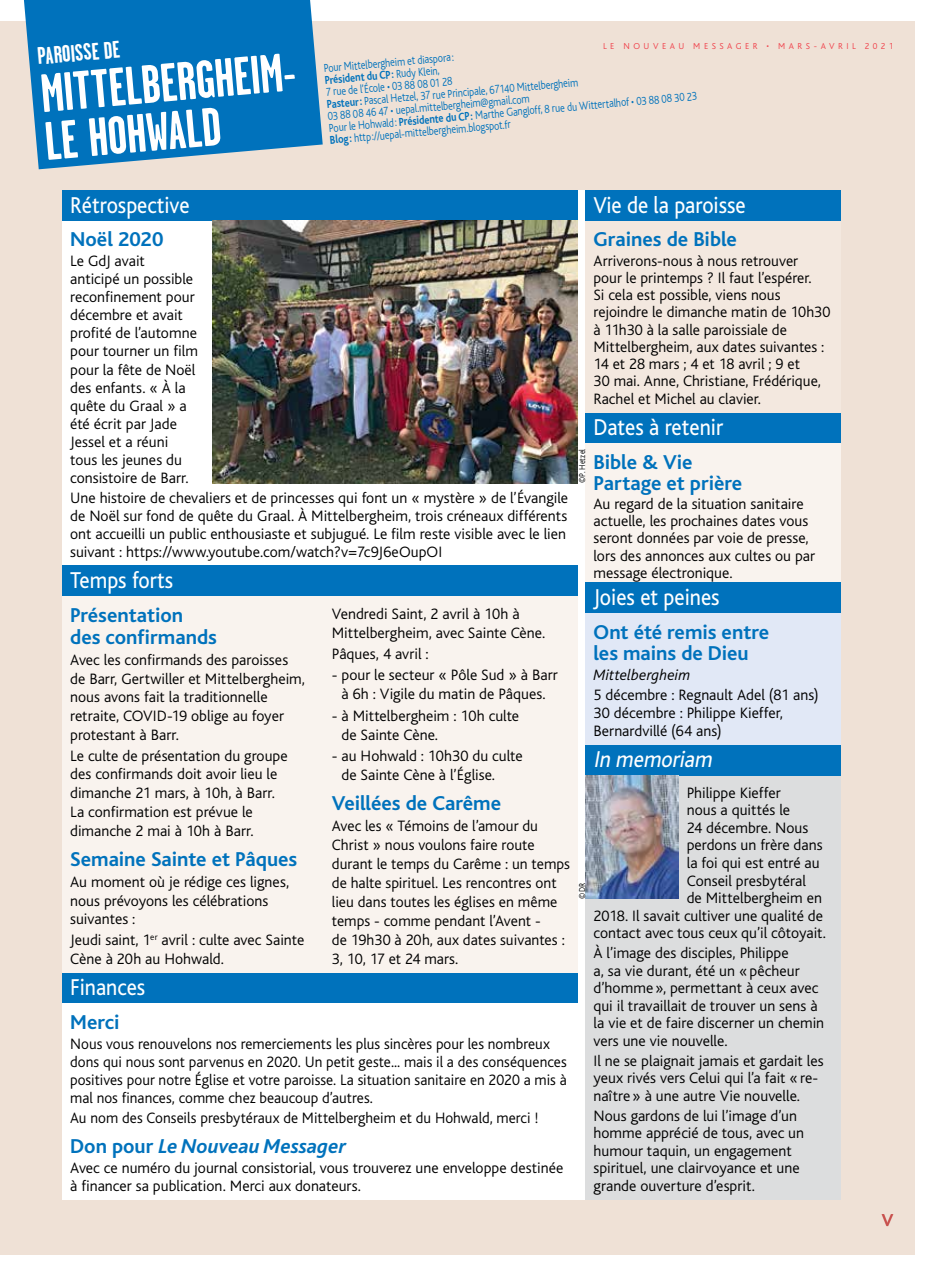
<style>
.page{position:relative;width:936px;height:1276px;background:#fff}
.page>*{position:absolute;margin:0;border:0;box-sizing:border-box;transform-origin:0 0}
.t1{font:700 54px/48px "Garage Gothic";color:#fff}
.t2{font:24px "Bliss";color:#fff;scale:.9 1}
.t3{font:700 24px "Garage Gothic";color:#fff}
.t4{font:italic 24px "Bliss";color:#fff;scale:.9 1}
.t5{font:700 21px/21px "Bliss";color:#0072bc}
.t6{font:italic 700 21px "Bliss";color:#0072bc}
.t7{font:500 18px "Bliss";color:#c8514e}
.t8{font:300 15.75px/18px "Bliss";color:#000}
.t9{font:italic 300 15.75px "Bliss";letter-spacing:.01em;color:#000}
.t10{font:300 12px/12px "Bliss";color:#0072bc;scale:.85 1}
.t11{font:300 9px "Bliss";letter-spacing:.39em;color:#ef404a}
.t12{font:300 9px "Bliss";letter-spacing:.02em;color:#000;scale:.88 1}
.s1{font-weight:700}
.s2{font-style:normal}
</style>
<div class="page">
<div style="left:0;top:21px;width:914px;height:1233px;background:#efe1d6"></div>
<svg style="left:24px;top:0;width:299px;height:169px;background:#1a7ebf"></svg>
<div style="left:62px;top:190px;width:516px;height:375px;background:#fff"></div>
<div style="left:62px;top:190px;width:516px;height:30px;background:#0072bc"></div>
<div style="left:62px;top:972px;width:516px;height:227px;background:#fff"></div>
<div style="left:62px;top:972px;width:516px;height:31px;background:#0072bc"></div>
<div style="left:585px;top:412px;width:255px;height:174px;background:#f9f3ee"></div>
<div style="left:585px;top:412px;width:255px;height:30px;background:#0072bc"></div>
<div style="left:585px;top:583px;width:255px;height:162px;background:#e1e8f6"></div>
<div style="left:585px;top:583px;width:255px;height:30px;background:#0072bc"></div>
<div style="left:585px;top:745px;width:255px;height:454px;background:#dcddde"></div>
<div style="left:585px;top:745px;width:255px;height:30px;background:#0072bc"></div>
<div style="left:585px;top:190px;width:255px;height:222px;background:#f3e8df"></div>
<div style="left:585px;top:190px;width:255px;height:30px;background:#0072bc"></div>
<div style="left:62px;top:565px;width:516px;height:407px;background:#f9f3ee"></div>
<div style="left:62px;top:565px;width:516px;height:30px;background:#0072bc"></div>
<img style="left:585px;top:775px;width:93px;height:123px">
<img style="left:213px;top:220px;width:365px;height:263px">
<div style="left:578px;top:190px;width:7px;height:1009px;background:#fff"></div>
<h2 class="t3" style="left:36px;top:44px;width:84px;rotate:-5deg">PAROISSE DE</h2>
<p class="t11" style="left:603px;top:42px;width:292px">LE NOUVEAU MESSAGER • MARS-AVRIL 2021</p>
<h1 class="t1" style="left:39px;top:70px;width:272px;rotate:-5deg">MITTELBERGHEIM-<br>LE HOHWALD</h1>
<h2 class="t2" style="left:70px;top:192px;width:134px">Rétrospective</h2>
<h3 class="t5" style="left:70px;top:229px;width:95px">Noël 2020</h3>
<p class="t8" style="left:70px;top:253px;width:129px">Le GdJ avait anticipé un possible reconfinement pour décembre et avait profité de l’automne pour tourner un film pour la fête de Noël des enfants. « À la quête du Graal » a été écrit par Jade<br>Jessel et a réuni tous les jeunes du consistoire de Barr.</p>
<p class="t8" style="left:70px;top:489px;width:499px">Une histoire de chevaliers et de princesses qui font un « mystère » de l’Évangile de Noël sur fond de quête du Graal. À Mittelbergheim, trois créneaux différents ont accueilli un public enthousiaste et subjugué. Le film reste visible avec le lien suivant : https://www.youtube.com/watch?v=7c9J6eOupOI</p>
<p class="t10" style="left:323px;top:63px;width:436px;rotate:-5deg">Pour Mittelbergheim et diaspora:<br><span class="s1">Président du CP:</span> Rudy Klein,<br>7 rue de l’École • 03 88 08 01 28<br><span class="s1">Pasteur:</span> Pascal Hetzel, 37 rue Principale, 67140 Mittelbergheim<br>03 88 08 46 47 • uepal.mittelbergheim@gmail.com<br>Pour le Hohwald: <span class="s1">Présidente du CP:</span> Marthe Gangloff, 8 rue du Wittertalhof • 03 88 08 30 23<br><span class="s1">Blog:</span> http://uepal-mittelbergheim.blogspot.fr</p>
<h2 class="t2" style="left:593px;top:192px;width:171px">Vie de la paroisse</h2>
<h3 class="t5" style="left:593px;top:229px;width:145px">Graines de Bible</h3>
<p class="t8" style="left:593px;top:252px;width:238px;line-height:17.2px">Arriverons-nous à nous retrouver pour le printemps ? Il faut l’espérer.<br>Si cela est possible, viens nous rejoindre le dimanche matin de 10h30 à 11h30 à la salle paroissiale de Mittelbergheim, aux dates suivantes :<br>14 et 28 mars ; 4 et 18 avril ; 9 et<br>30 mai. Anne, Christiane, Frédérique, Rachel et Michel au clavier.</p>
<h2 class="t2" style="left:593px;top:414px;width:146px">Dates à retenir</h2>
<h3 class="t5" style="left:593px;top:452px;width:150px">Bible &amp; Vie<br>Partage et prière</h3>
<p class="t8" style="left:593px;top:495px;width:223px;line-height:17.2px">Au regard de la situation sanitaire actuelle, les prochaines dates vous seront données par voie de presse, lors des annonces aux cultes ou par message électronique.</p>
<h2 class="t2" style="left:593px;top:585px;width:142px">Joies et peines</h2>
<h3 class="t5" style="left:593px;top:622px;width:177px">Ont été remis entre les mains de Dieu</h3>
<p class="t9" style="left:593px;top:667px;width:98px">Mittelbergheim</p>
<p class="t8" style="left:593px;top:686px;width:227px">5 décembre : Regnault Adel (81 ans)<br>30 décembre : Philippe Kieffer,<br>Bernardvillé (64 ans)</p>
<h2 class="t4" style="left:593px;top:747px;width:138px">In memoriam</h2>
<p class="t8" style="left:686px;top:784px;width:95px">Philippe Kieffer</p>
<p class="t8" style="left:686px;top:801px;width:105px">nous a quittés le</p>
<p class="t8" style="left:686px;top:819px;width:123px">24 décembre. Nous</p>
<p class="t8" style="left:686px;top:836px;width:137px">perdons un frère dans</p>
<p class="t8" style="left:686px;top:854px;width:135px">la foi qui est entré au</p>
<p class="t8" style="left:686px;top:872px;width:121px">Conseil presbytéral</p>
<p class="t8" style="left:686px;top:889px;width:137px">de Mittelbergheim en</p>
<p class="t8" style="left:593px;top:907px;width:231px">2018. Il savait cultiver une qualité de</p>
<p class="t8" style="left:593px;top:924px;width:234px">contact avec tous ceux qu’il côtoyait.</p>
<p class="t8" style="left:593px;top:944px;width:232px;line-height:17.5px">À l’image des disciples, Philippe<br>a, sa vie durant, été un «pêcheur d’homme», permettant à ceux avec qui il travaillait de trouver un sens à la vie et de faire discerner un chemin vers une vie nouvelle.</p>
<p class="t8" style="left:593px;top:1052px;width:232px;line-height:17.5px">Il ne se plaignait jamais et gardait les yeux rivés vers Celui qui l’a fait «re&shy;naître» à une autre Vie nouvelle.</p>
<p class="t8" style="left:593px;top:1107px;width:212px;line-height:17.5px">Nous gardons de lui l’image d’un homme apprécié de tous, avec un humour taquin, un engagement spirituel, une clairvoyance et une grande ouverture d’esprit.</p>
<p class="t12" style="left:577px;top:483px;width:41px;rotate:-90deg">©P. Hetzel</p>
<h2 class="t2" style="left:70px;top:567px;width:116px">Temps forts</h2>
<h3 class="t5" style="left:70px;top:605px;width:148px;line-height:21.8px">Présentation des confirmands</h3>
<p class="t8" style="left:70px;top:650px;width:236px;line-height:18.8px">Avec les confirmands des paroisses de Barr, Gertwiller et Mittelbergheim, nous avons fait la traditionnelle retraite, COVID-19 oblige au foyer protestant à Barr.</p>
<p class="t8" style="left:70px;top:746px;width:219px;line-height:18.8px">Le culte de présentation du groupe des confirmands doit avoir lieu le dimanche 21 mars, à 10h, à Barr.<br>La confirmation est prévue le dimanche 2 mai à 10h à Barr.</p>
<h3 class="t5" style="left:70px;top:849px;width:229px">Semaine Sainte et Pâques</h3>
<p class="t8" style="left:70px;top:872px;width:220px;line-height:18.8px">Au moment où je rédige ces lignes, nous prévoyons les célébrations suivantes :</p>
<p class="t8" style="left:70px;top:931px;width:236px;line-height:18.8px">Jeudi saint, 1<sup>er</sup> avril : culte avec Sainte<br>Cène à 20h au Hohwald.</p>
<p class="t8" style="left:332px;top:605px;width:215px;line-height:19px">Vendredi Saint, 2 avril à 10h à<br>Mittelbergheim, avec Sainte Cène.</p>
<p class="t8" style="left:332px;top:645px;width:98px">Pâques, 4 avril :</p>
<p class="t8" style="left:332px;top:666px;width:227px;line-height:19px;text-align:center">- pour le secteur « Pôle Sud » à Barr à 6h : Vigile du matin de Pâques.</p>
<p class="t8" style="left:341px;top:706px;width:179px;line-height:19px;text-indent:-10px">- à Mittelbergheim : 10h culte de Sainte Cène.</p>
<p class="t8" style="left:341px;top:746px;width:183px;line-height:19px;text-indent:-10px">- au Hohwald : 10h30 du culte de Sainte Cène à l’Église.</p>
<h3 class="t5" style="left:332px;top:793px;width:171px">Veillées de Carême</h3>
<p class="t8" style="left:332px;top:817px;width:240px;line-height:19px">Avec les « Témoins de l’amour du<br>Christ » nous voulons faire route durant le temps du Carême : un temps de halte spirituel. Les rencontres ont lieu dans toutes les églises en même temps - comme pendant l’Avent -<br>de 19h30 à 20h, aux dates suivantes :<br>3, 10, 17 et 24 mars.</p>
<p class="t12" style="left:577px;top:898px;width:19px;rotate:-90deg">©DR</p>
<h2 class="t2" style="left:70px;top:974px;width:85px">Finances</h2>
<h3 class="t5" style="left:70px;top:1012px;width:51px">Merci</h3>
<p class="t8" style="left:70px;top:1035px;width:498px">Nous vous renouvelons nos remerciements les plus sincères pour les nombreux dons qui nous sont parvenus en 2020. Un petit geste... mais il a des conséquences positives pour notre Église et votre paroisse. La situation sanitaire en 2020 a mis à mal nos finances, comme chez beaucoup d’autres.</p>
<p class="t8" style="left:70px;top:1109px;width:470px">Au nom des Conseils presbytéraux de Mittelbergheim et du Hohwald, merci !</p>
<h3 class="t6" style="left:70px;top:1135px;width:277px"><span class="s2">Don pour</span> Le Nouveau Messager</h3>
<p class="t8" style="left:70px;top:1159px;width:495px">Avec ce numéro du journal consistorial, vous trouverez une enveloppe destinée à financer sa publication. Merci aux donateurs.</p>
<p class="t7" style="left:881px;top:1210px;width:13px">V</p>
</div>
